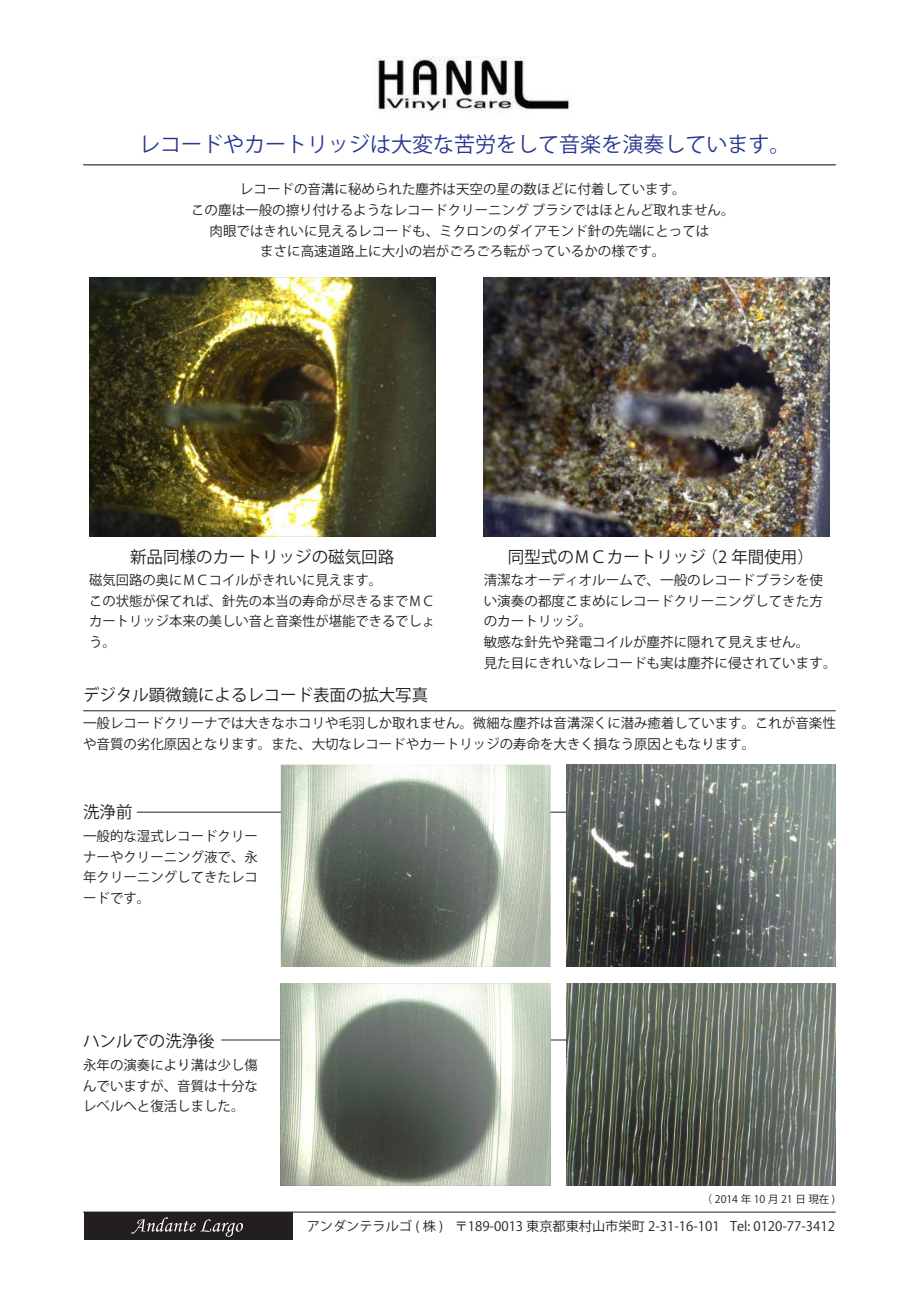
<style>
.page{position:relative;width:919px;height:1289px;background:#fff}
.page>*{position:absolute;margin:0;border:0;box-sizing:border-box;transform-origin:0 0}
.t1{font:21px "Koz Go Pro";color:#283890}
.t2{font:16.5px "Koz Go Pro";color:#231f20}
.t3{font:13.5px/20.7px "Koz Go Pro";color:#231f20}
.t4{font:13.05px "Koz Go Pro";color:#231f20}
.t5{font:10.5px "Koz Go Pro";color:#231f20}
</style>
<div class="page">
<hr style="left:137px;top:811px;width:665px;height:1px;background:#231f20">
<hr style="left:221px;top:1039px;width:567px;height:1px;background:#231f20">
<img style="left:281px;top:983px;width:269px;height:202px">
<img style="left:566px;top:983px;width:269px;height:202px">
<img style="left:566px;top:764px;width:269px;height:202px">
<img style="left:281px;top:764px;width:269px;height:202px">
<img style="left:89px;top:277px;width:346px;height:259px">
<img style="left:483px;top:277px;width:346px;height:259px">
<img style="left:373px;top:56px;width:199px;height:56px">
<hr style="left:83px;top:1211px;width:752px;height:1px;background:#231f20">
<div style="left:84px;top:1212px;width:208px;height:27px;background:#231f20"></div>
<svg style="left:131px;top:1217px;width:112px;height:19px"></svg>
<hr style="left:83px;top:164px;width:752px;height:1px;background:#231f20">
<hr style="left:83px;top:710px;width:752px;height:1px;background:#231f20">
<h1 class="t1" style="left:139px;top:131px;width:652px">レコードやカートリッジは大変な苦労をして音楽を演奏しています。</h1>
<p class="t3" style="left:191px;top:179px;width:545px;text-align:center">レコードの音溝に秘められた塵芥は天空の星の数ほどに付着しています。<br>この塵は一般の擦り付けるようなレコードクリーニング ブラシではほとんど取れません。肉眼ではきれいに見えるレコードも、ミクロンのダイアモンド針の先端にとっては<br>まさに高速道路上に大小の岩がごろごろ転がっているかの様です。</p>
<p class="t2" style="left:130px;top:546px;width:266px">新品同様のカートリッジの磁気回路</p>
<p class="t2" style="left:508px;top:546px;width:307px">同型式のＭＣカートリッジ （2 年間使用）</p>
<p class="t3" style="left:89px;top:570px;width:347px">磁気回路の奥にＭＣコイルがきれいに見えます。<br>この状態が保てれば、針先の本当の寿命が尽きるまでＭＣカートリッジ本来の美しい音と音楽性が堪能できるでしょう。</p>
<p class="t3" style="left:483px;top:570px;width:354px">清潔なオーディオルームで、一般のレコードブラシを使い演奏の都度こまめにレコードクリーニングしてきた方のカートリッジ。<br>敏感な針先や発電コイルが塵芥に隠れて見えません。<br>見た目にきれいなレコードも実は塵芥に侵されています。</p>
<p class="t2" style="left:83px;top:684px;width:346px">デジタル顕微鏡によるレコード表面の拡大写真</p>
<p class="t3" style="left:83px;top:713px;width:754px">一般レコードクリーナでは大きなホコリや毛羽しか取れません。微細な塵芥は音溝深くに潜み癒着しています。これが音楽性や音質の劣化原因となります。また、大切なレコードやカートリッジの寿命を大きく損なう原因ともなります。</p>
<p class="t2" style="left:83px;top:801px;width:51px">洗浄前</p>
<p class="t3" style="left:83px;top:826px;width:176px;text-align:justify">一般的な湿式レコードクリーナーやクリーニング液で、永年クリーニングしてきたレコードです。</p>
<p class="t2" style="left:83px;top:1029px;width:133px">ハンルでの洗浄後</p>
<p class="t3" style="left:83px;top:1054px;width:176px;text-align:justify">永年の演奏により溝は少し傷んでいますが、音質は十分なレベルへと復活しました。</p>
<p class="t5" style="left:702px;top:1192px;width:135px">（ 2014 年 10 月 21 日 現在 )</p>
<p class="t4" style="left:307px;top:1217px;width:529px">アンダンテラルゴ ( 株 ) 〒189-0013 東京都東村山市栄町 2-31-16-101 Tel: 0120-77-3412</p>
</div>
